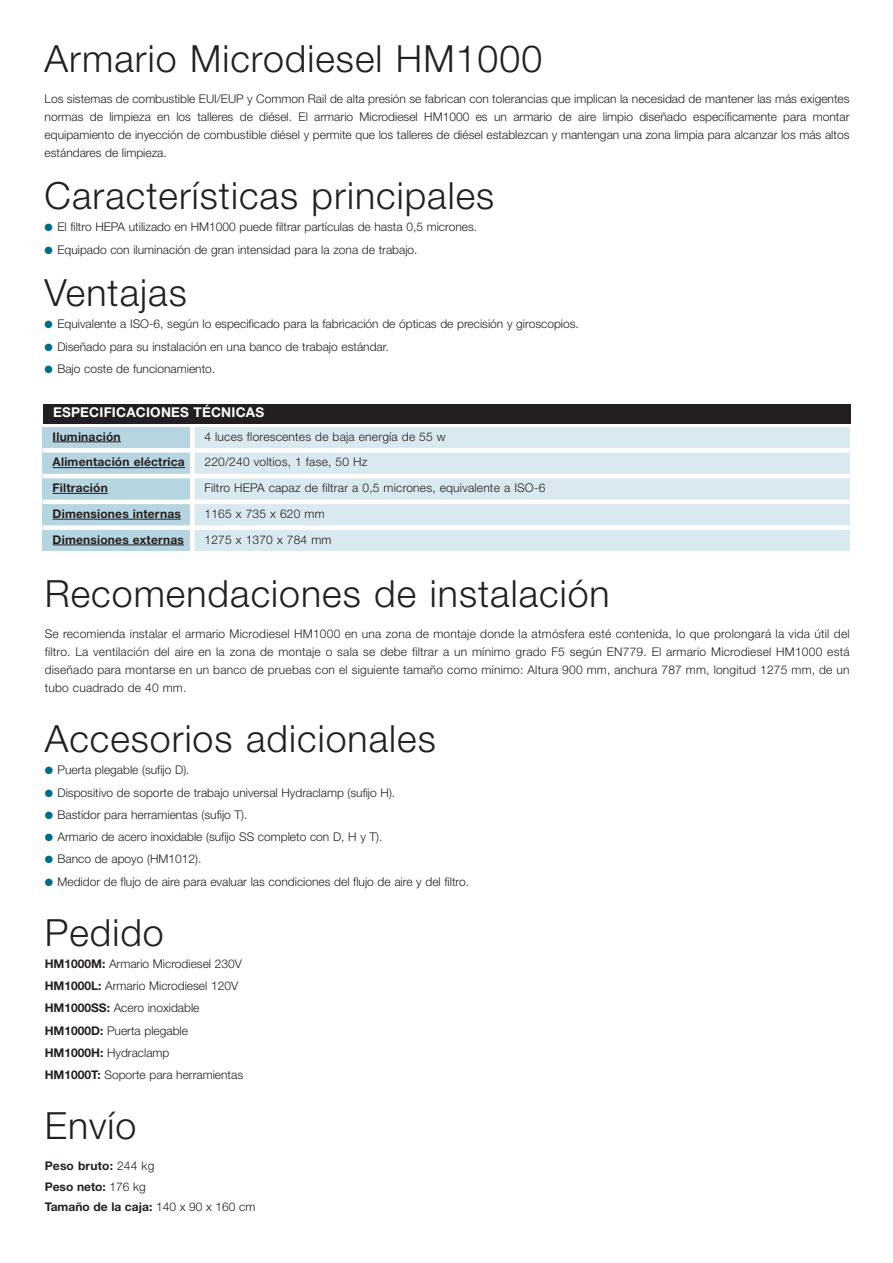
<style>
.page{position:relative;width:893px;height:1263px;background:#fff}
.page>*{position:absolute;margin:0;border:0;box-sizing:border-box;transform-origin:0 0}
.t1{font:300 37.5px "Helvetica Neue";letter-spacing:.03em;color:#231f20}
.t2{font:700 13.5px "Helvetica Neue";letter-spacing:.015em;color:#fff}
.t3{font:300 12px/18px "Helvetica Neue";color:#231f20;text-align:justify}
.t4{font:700 12px/20.7px "Helvetica Neue";letter-spacing:.015em;color:#231f20}
.s1{color:#006c85}
.s2{font-weight:700}
.s3{font-weight:300}
</style>
<div class="page">
<div style="left:43px;top:404px;width:808px;height:19px;background:#231f20"></div>
<div style="left:43px;top:427px;width:149px;height:23px;background:#b6d5e1"></div>
<hr style="left:53px;top:442px;width:68px;height:1px;background:#231f20">
<div style="left:192px;top:427px;width:658px;height:23px;background:#d9e9ef"></div>
<div style="left:43px;top:450px;width:149px;height:26px;background:#b6d5e1"></div>
<hr style="left:53px;top:467px;width:132px;height:1px;background:#231f20">
<div style="left:192px;top:450px;width:658px;height:26px;background:#d9e9ef"></div>
<div style="left:43px;top:476px;width:149px;height:26px;background:#b6d5e1"></div>
<hr style="left:53px;top:493px;width:55px;height:1px;background:#231f20">
<div style="left:192px;top:476px;width:658px;height:26px;background:#d9e9ef"></div>
<div style="left:43px;top:502px;width:149px;height:26px;background:#b6d5e1"></div>
<hr style="left:53px;top:519px;width:128px;height:1px;background:#231f20">
<div style="left:192px;top:502px;width:658px;height:26px;background:#d9e9ef"></div>
<div style="left:43px;top:528px;width:149px;height:23px;background:#b6d5e1"></div>
<hr style="left:53px;top:545px;width:131px;height:1px;background:#231f20">
<div style="left:192px;top:528px;width:658px;height:23px;background:#d9e9ef"></div>
<hr style="left:190px;top:427px;width:4px;height:124px;background:#fff">
<div style="left:43px;top:448px;width:807px;height:5px;background:#fff"></div>
<hr style="left:43px;top:474px;width:807px;height:4px;background:#fff">
<hr style="left:43px;top:500px;width:807px;height:4px;background:#fff">
<div style="left:43px;top:525px;width:807px;height:5px;background:#fff"></div>
<h1 class="t1" style="left:45px;top:45px;width:499px">Armario Microdiesel HM1000</h1>
<p class="t3" style="left:45px;top:90px;width:806px">Los sistemas de combustible EUI/EUP y Common Rail de alta presión se fabrican con tolerancias que implican la necesidad de mantener las más exigentes normas de limpieza en los talleres de diésel. El armario Microdiesel HM1000 es un armario de aire limpio diseñado específicamente para montar equipamiento de inyección de combustible diésel y permite que los talleres de diésel establezcan y mantengan una zona limpia para alcanzar los más altos estándares de limpieza.</p>
<h1 class="t1" style="left:45px;top:182px;width:451px">Características principales</h1>
<p class="t3" style="left:45px;top:219px;width:434px"><span class="s1">●</span> El filtro HEPA utilizado en HM1000 puede filtrar partículas de hasta 0,5 micrones.</p>
<p class="t3" style="left:45px;top:241px;width:374px"><span class="s1">●</span> Equipado con iluminación de gran intensidad para la zona de trabajo.</p>
<h1 class="t1" style="left:45px;top:279px;width:144px">Ventajas</h1>
<p class="t3" style="left:45px;top:316px;width:536px"><span class="s1">●</span> Equivalente a ISO-6, según lo especificado para la fabricación de ópticas de precisión y giroscopios.</p>
<p class="t3" style="left:45px;top:338px;width:346px"><span class="s1">●</span> Diseñado para su instalación en una banco de trabajo estándar.</p>
<p class="t3" style="left:45px;top:361px;width:172px"><span class="s1">●</span> Bajo coste de funcionamiento.</p>
<p class="t2" style="left:53px;top:407px;width:213px">ESPECIFICACIONES TÉCNICAS</p>
<p class="t4" style="left:53px;top:427px;width:70px">Iluminación</p>
<p class="t3" style="left:204px;top:428px;width:243px">4 luces florescentes de baja energía de 55 w</p>
<p class="t4" style="left:53px;top:453px;width:134px">Alimentación eléctrica</p>
<p class="t3" style="left:204px;top:454px;width:164px">220/240 voltios, 1 fase, 50 Hz</p>
<p class="t4" style="left:53px;top:479px;width:57px">Filtración</p>
<p class="t3" style="left:204px;top:480px;width:342px">Filtro HEPA capaz de filtrar a 0,5 micrones, equivalente a ISO-6</p>
<p class="t4" style="left:53px;top:504px;width:130px">Dimensiones internas</p>
<p class="t3" style="left:204px;top:506px;width:122px">1165 x 735 x 620 mm</p>
<p class="t4" style="left:53px;top:530px;width:133px">Dimensiones externas</p>
<p class="t3" style="left:204px;top:531px;width:129px">1275 x 1370 x 784 mm</p>
<h1 class="t1" style="left:45px;top:580px;width:567px">Recomendaciones de instalación</h1>
<p class="t3" style="left:45px;top:626px;width:806px">Se recomienda instalar el armario Microdiesel HM1000 en una zona de montaje donde la atmósfera esté contenida, lo que prolongará la vida útil del filtro. La ventilación del aire en la zona de montaje o sala se debe filtrar a un mínimo grado F5 según EN779. El armario Microdiesel HM1000 está diseñado para montarse en un banco de pruebas con el siguiente tamaño como mínimo: Altura 900 mm, anchura 787 mm, longitud 1275 mm, de un tubo cuadrado de 40 mm.</p>
<h1 class="t1" style="left:45px;top:725px;width:393px">Accesorios adicionales</h1>
<p class="t3" style="left:45px;top:762px;width:146px"><span class="s1">●</span> Puerta plegable (sufijo D).</p>
<p class="t3" style="left:45px;top:784px;width:352px"><span class="s1">●</span> Dispositivo de soporte de trabajo universal Hydraclamp (sufijo H).</p>
<p class="t3" style="left:45px;top:807px;width:204px"><span class="s1">●</span> Bastidor para herramientas (sufijo T).</p>
<p class="t3" style="left:45px;top:829px;width:339px"><span class="s1">●</span> Armario de acero inoxidable (sufijo SS completo con D, H y T).</p>
<p class="t3" style="left:45px;top:851px;width:158px"><span class="s1">●</span> Banco de apoyo (HM1012).</p>
<p class="t3" style="left:45px;top:873px;width:426px"><span class="s1">●</span> Medidor de flujo de aire para evaluar las condiciones del flujo de aire y del filtro.</p>
<h1 class="t1" style="left:45px;top:919px;width:121px">Pedido</h1>
<p class="t3" style="left:45px;top:953px;width:200px;line-height:22.2px;text-align:left"><span class="s2">HM1000M:</span> Armario Microdiesel 230V<br><span class="s2">HM1000L:</span> Armario Microdiesel 120V<br><span class="s2">HM1000SS:</span> Acero inoxidable<br><span class="s2">HM1000D:</span> Puerta plegable<br><span class="s2">HM1000H:</span> Hydraclamp<br><span class="s2">HM1000T:</span> Soporte para herramientas</p>
<h1 class="t1" style="left:45px;top:1112px;width:93px">Envío</h1>
<p class="t4" style="left:45px;top:1156px;width:212px">Peso bruto: <span class="s3">244 kg<br></span>Peso neto: <span class="s3">176 kg<br></span>Tamaño de la caja: <span class="s3">140 x 90 x 160 cm</span></p>
</div>
